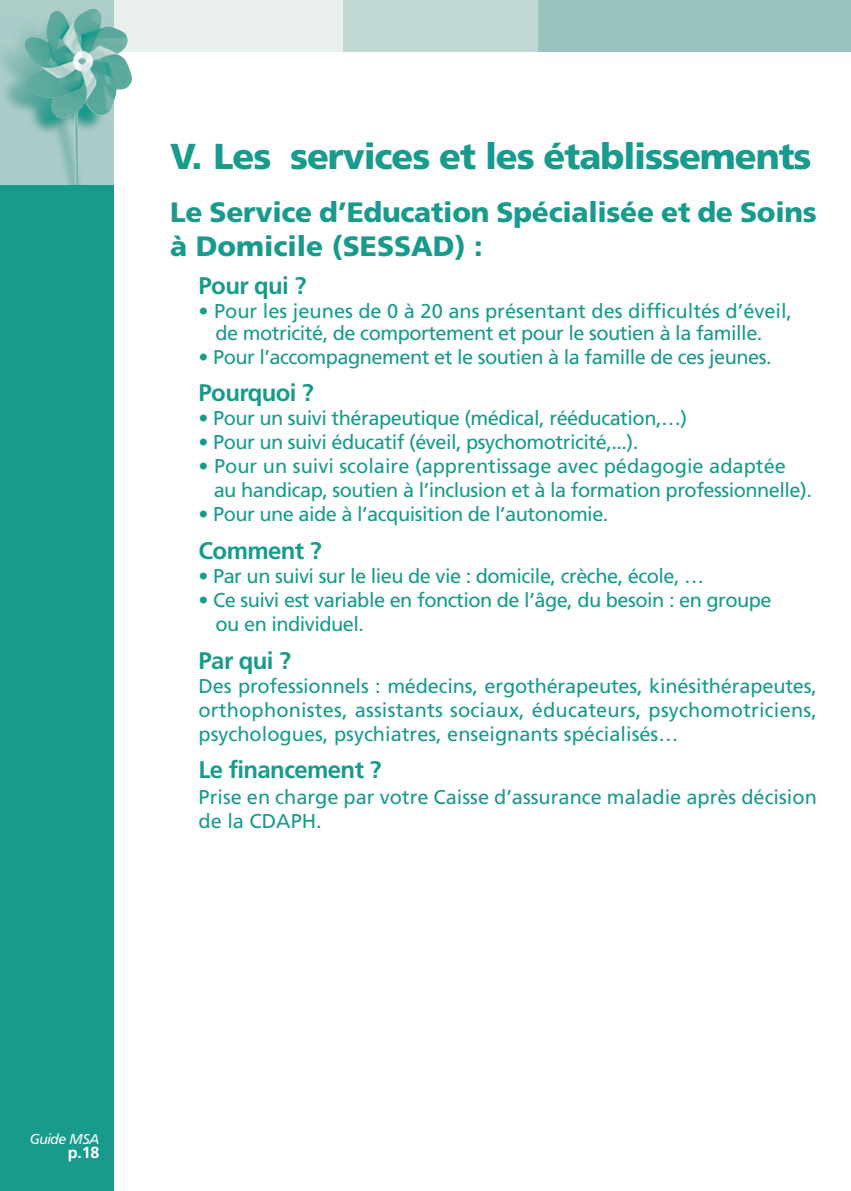
<style>
.page{position:relative;width:851px;height:1191px;background:#fff}
.page>*{position:absolute;margin:0;border:0;box-sizing:border-box;transform-origin:0 0}
.t1{font:900 36px "Frutiger";letter-spacing:-.03em;color:#189b8d}
.t2{font:900 28px/33.6px "Frutiger";letter-spacing:-.01em;color:#189b8d}
.t3{font:700 24px "Frutiger";letter-spacing:-.025em;color:#189b8d}
.t4{font:20px/24px "Frutiger";letter-spacing:-.025em;color:#189b8d}
.t5{font:20px/24px "Frutiger";color:#189b8d}
.t6{font:700 16px "Frutiger";color:#fff}
.t7{font:italic 14px "Frutiger BQ";color:#fff}
</style>
<div class="page">
<div style="left:109px;top:0;width:241px;height:51px;background:#e8efed"></div>
<div style="left:0;top:1px;width:113px;height:1190px;background:#189b8d"></div>
<div style="left:343px;top:0;width:208px;height:51px;background:#c0d7d4"></div>
<div style="left:538px;top:0;width:312px;height:51px;background:#99c3bd"></div>
<svg style="left:0;top:0;width:113px;height:185px;fill:#abccc8"></svg>
<img style="left:25px;top:9px;width:107px;height:175px">
<h1 class="t1" style="left:170px;top:142px;width:642px">V. Les services et les établissements</h1>
<h2 class="t2" style="left:170px;top:198px;width:648px">Le Service d’Education Spécialisée et de Soins à Domicile (SESSAD) :</h2>
<p class="t3" style="left:198px;top:276px;width:109px">Pour qui ?</p>
<p class="t4" style="left:215px;top:301px;width:578px;line-height:22px;text-indent:-17px">• Pour les jeunes de 0 à 20 ans présentant des difficultés d’éveil, de motricité, de comportement et pour le soutien à la famille.</p>
<p class="t4" style="left:198px;top:346px;width:574px">• Pour l’accompagnement et le soutien à la famille de ces jeunes.</p>
<p class="t3" style="left:198px;top:383px;width:117px">Pourquoi ?</p>
<p class="t4" style="left:198px;top:408px;width:490px">• Pour un suivi thérapeutique (médical, rééducation,…)</p>
<p class="t4" style="left:198px;top:432px;width:441px">• Pour un suivi éducatif (éveil, psychomotricité,...).</p>
<p class="t4" style="left:214px;top:456px;width:599px;text-indent:-15px">• Pour un suivi scolaire (apprentissage avec pédagogie adaptée au handicap, soutien à l’inclusion et à la formation professionnelle).</p>
<p class="t4" style="left:198px;top:504px;width:411px">• Pour une aide à l’acquisition de l’autonomie.</p>
<p class="t3" style="left:198px;top:541px;width:125px">Comment ?</p>
<p class="t4" style="left:198px;top:565px;width:507px">• Par un suivi sur le lieu de vie : domicile, crèche, école, …</p>
<p class="t4" style="left:215px;top:589px;width:557px;text-indent:-17px">• Ce suivi est variable en fonction de l’âge, du besoin : en groupe ou en individuel.</p>
<p class="t3" style="left:198px;top:650px;width:94px">Par qui ?</p>
<p class="t4" style="left:198px;top:675px;width:619px;text-align:justify">Des professionnels : médecins, ergothérapeutes, kinésithérapeutes, orthophonistes, assistants sociaux, éducateurs, psychomotriciens, psychologues, psychiatres, enseignants spécialisés…</p>
<p class="t3" style="left:198px;top:760px;width:184px">Le financement ?</p>
<p class="t5" style="left:198px;top:786px;width:619px">Prise en charge par votre Caisse d’assurance maladie après décision de la CDAPH.</p>
<p class="t7" style="left:30px;top:1133px;width:71px">Guide MSA</p>
<p class="t6" style="left:68px;top:1145px;width:33px">p.18</p>
</div>
